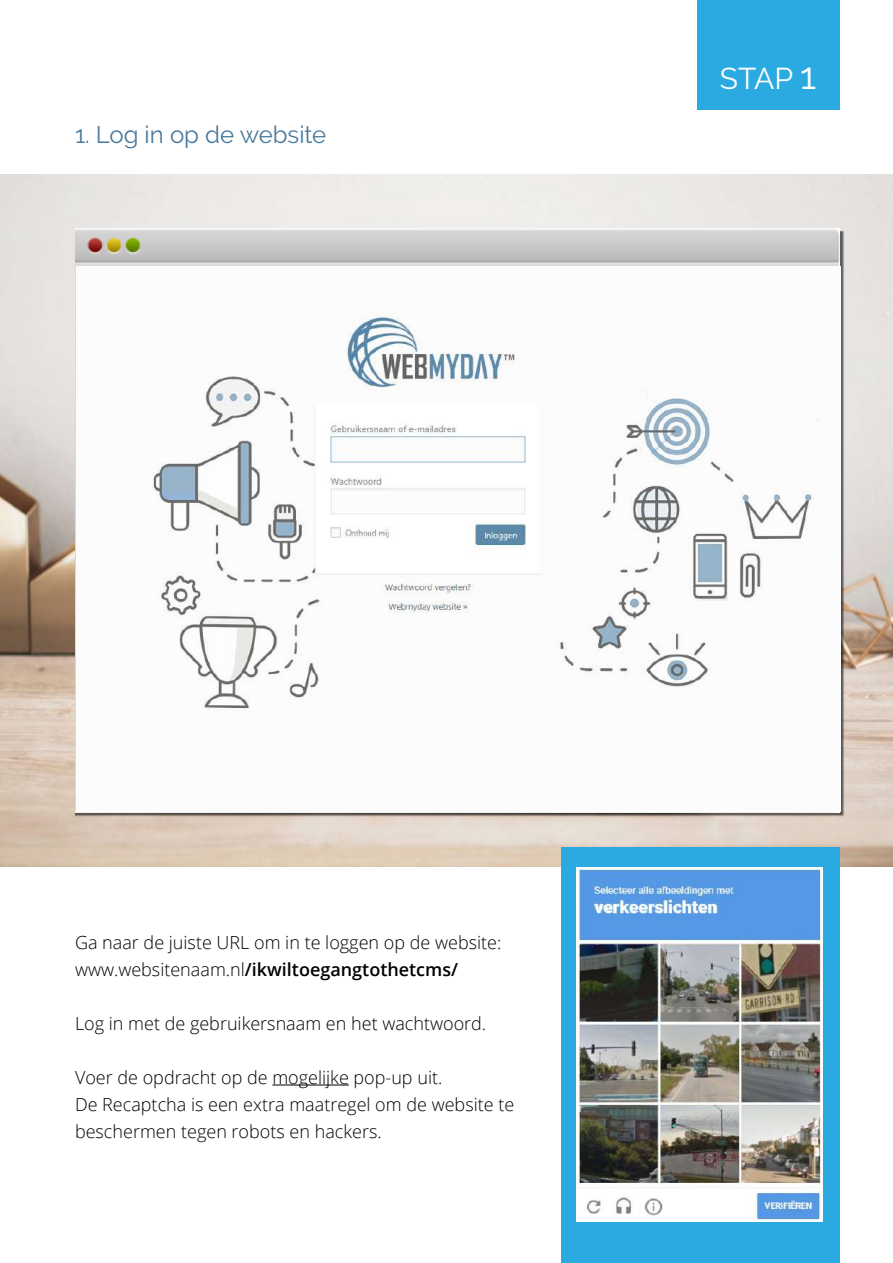
<style>
.page{position:relative;width:893px;height:1263px;background:#fff}
.page>*{position:absolute;margin:0;border:0;box-sizing:border-box;transform-origin:0 0}
.t1{font:30px "Raleway";color:#fff}
.t2{font:24px "Raleway";color:#497a9d}
.t3{font:300 18px/27px "Open Sans";color:#000}
.s1{font-size:37.5px}
.s2{font-weight:600}
</style>
<div class="page">
<img style="left:0;top:174px;width:893px;height:692px">
<div style="left:561px;top:848px;width:279px;height:415px;background:#2baae1"></div>
<img style="left:75px;top:229px;width:765px;height:583px">
<img style="left:77px;top:267px;width:764px;height:544px">
<div style="left:697px;top:0;width:142px;height:110px;background:#2baae1"></div>
<img style="left:577px;top:868px;width:245px;height:353px">
<hr style="left:272px;top:1084px;width:77px;height:1px;background:#000">
<h2 class="t2" style="left:75px;top:120px;width:253px">1. Log in op de website</h2>
<h1 class="t1" style="left:720px;top:61px;width:98px">STAP <span class="s1">1</span></h1>
<p class="t3" style="left:75px;top:928px;width:428px">Ga naar de juiste URL om in te loggen op de website: www.websitenaam.nl<span class="s2">/ikwiltoegangtothetcms/</span></p>
<p class="t3" style="left:75px;top:1009px;width:413px">Log in met de gebruikersnaam en het wachtwoord.</p>
<p class="t3" style="left:75px;top:1063px;width:441px">Voer de opdracht op de mogelijke pop-up uit.<br>De Recaptcha is een extra maatregel om de website te beschermen tegen robots en hackers.</p>
</div>
